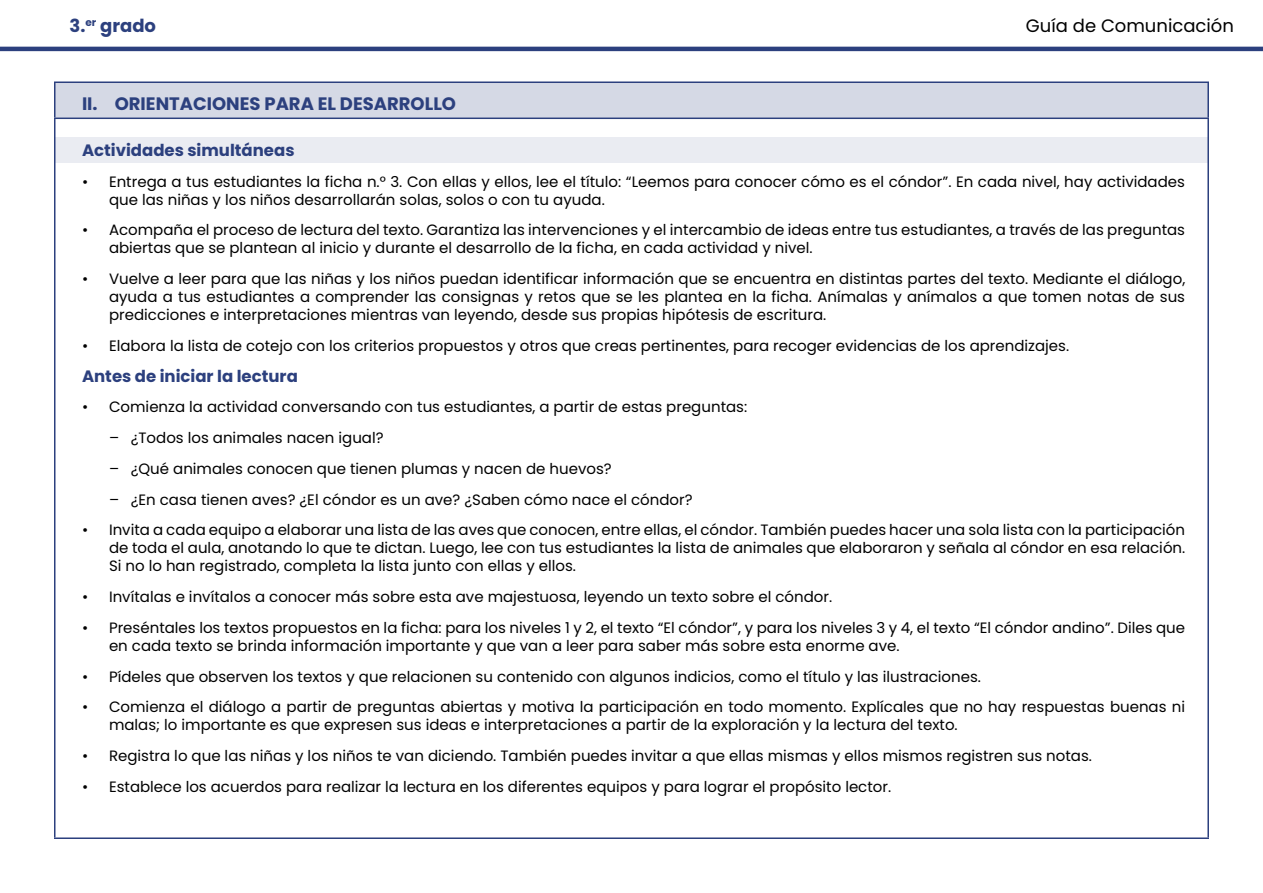
<style>
.page{position:relative;width:1263px;height:893px;background:#fff}
.page>*{position:absolute;margin:0;border:0;box-sizing:border-box;transform-origin:0 0}
.t1{font:700 18px "Poppins";color:#2c407e}
.t2{font:18px "Poppins";color:#000}
.t3{font:700 16.5px "Poppins";color:#2c407e}
.t4{font:15px/18px "Poppins";color:#000}
</style>
<div class="page">
<hr style="left:0;top:47px;width:1263px;height:4px;background:#2c407e">
<div style="left:54px;top:138px;width:1155px;height:25px;background:#eaecf2"></div>
<div style="left:55px;top:82px;width:1153px;height:36px;background:#d5d9e5"></div>
<hr style="left:54px;top:81px;width:1155px;height:2px;background:#2c407e">
<hr style="left:54px;top:83px;width:2px;height:35px;background:#2c407e">
<hr style="left:1207px;top:83px;width:2px;height:35px;background:#2c407e">
<hr style="left:54px;top:118px;width:1155px;height:1px;background:#2c407e">
<hr style="left:54px;top:119px;width:2px;height:718px;background:#2c407e">
<hr style="left:1207px;top:119px;width:2px;height:718px;background:#2c407e">
<hr style="left:54px;top:837px;width:1155px;height:2px;background:#2c407e">
<p class="t1" style="left:69px;top:15px;width:88px">3.<sup>er</sup> grado</p>
<p class="t2" style="left:1026px;top:15px;width:209px">Guía de Comunicación</p>
<p class="t1" style="left:82px;top:93px;width:376px">II. ORIENTACIONES PARA EL DESARROLLO</p>
<p class="t3" style="left:82px;top:141px;width:214px">Actividades simultáneas</p>
<p class="t4" style="left:109px;top:172px;width:1077px;text-indent:-27px">• Entrega a tus estudiantes la ficha n.° 3. Con ellas y ellos, lee el título: “Leemos para conocer cómo es el cóndor”. En cada nivel, hay actividades que las niñas y los niños desarrollarán solas, solos o con tu ayuda.</p>
<p class="t4" style="left:109px;top:221px;width:1077px;text-indent:-27px">• Acompaña el proceso de lectura del texto. Garantiza las intervenciones y el intercambio de ideas entre tus estudiantes, a través de las preguntas abiertas que se plantean al inicio y durante el desarrollo de la ficha, en cada actividad y nivel.</p>
<p class="t4" style="left:109px;top:270px;width:1078px;text-align:justify;text-indent:-27px">• Vuelve a leer para que las niñas y los niños puedan identificar información que se encuentra en distintas partes del texto. Mediante el diálogo, ayuda a tus estudiantes a comprender las consignas y retos que se les plantea en la ficha. Anímalas y anímalos a que tomen notas de sus predicciones e interpretaciones mientras van leyendo, desde sus propias hipótesis de escritura.</p>
<p class="t4" style="left:82px;top:337px;width:989px">• Elabora la lista de cotejo con los criterios propuestos y otros que creas pertinentes, para recoger evidencias de los aprendizajes.</p>
<p class="t3" style="left:82px;top:366px;width:217px">Antes de iniciar la lectura</p>
<p class="t4" style="left:82px;top:398px;width:667px">• Comienza la actividad conversando con tus estudiantes, a partir de estas preguntas:</p>
<p class="t4" style="left:109px;top:429px;width:276px">– ¿Todos los animales nacen igual?</p>
<p class="t4" style="left:109px;top:460px;width:504px">– ¿Qué animales conocen que tienen plumas y nacen de huevos?</p>
<p class="t4" style="left:109px;top:490px;width:585px">– ¿En casa tienen aves? ¿El cóndor es un ave? ¿Saben cómo nace el cóndor?</p>
<p class="t4" style="left:109px;top:521px;width:1078px;text-align:justify;text-indent:-27px">• Invita a cada equipo a elaborar una lista de las aves que conocen, entre ellas, el cóndor. También puedes hacer una sola lista con la participación de toda el aula, anotando lo que te dictan. Luego, lee con tus estudiantes la lista de animales que elaboraron y señala al cóndor en esa relación.<br>Si no lo han registrado, completa la lista junto con ellas y ellos.</p>
<p class="t4" style="left:82px;top:588px;width:752px">• Invítalas e invítalos a conocer más sobre esta ave majestuosa, leyendo un texto sobre el cóndor.</p>
<p class="t4" style="left:109px;top:619px;width:1078px;text-indent:-27px">• Preséntales los textos propuestos en la ficha: para los niveles 1 y 2, el texto “El cóndor”, y para los niveles 3 y 4, el texto “El cóndor andino”. Diles que en cada texto se brinda información importante y que van a leer para saber más sobre esta enorme ave.</p>
<p class="t4" style="left:82px;top:667px;width:900px">• Pídeles que observen los textos y que relacionen su contenido con algunos indicios, como el título y las ilustraciones.</p>
<p class="t4" style="left:109px;top:698px;width:1078px;text-indent:-27px">• Comienza el diálogo a partir de preguntas abiertas y motiva la participación en todo momento. Explícales que no hay respuestas buenas ni malas; lo importante es que expresen sus ideas e interpretaciones a partir de la exploración y la lectura del texto.</p>
<p class="t4" style="left:82px;top:747px;width:1011px">• Registra lo que las niñas y los niños te van diciendo. También puedes invitar a que ellas mismas y ellos mismos registren sus notas.</p>
<p class="t4" style="left:82px;top:778px;width:811px">• Establece los acuerdos para realizar la lectura en los diferentes equipos y para lograr el propósito lector.</p>
</div>
